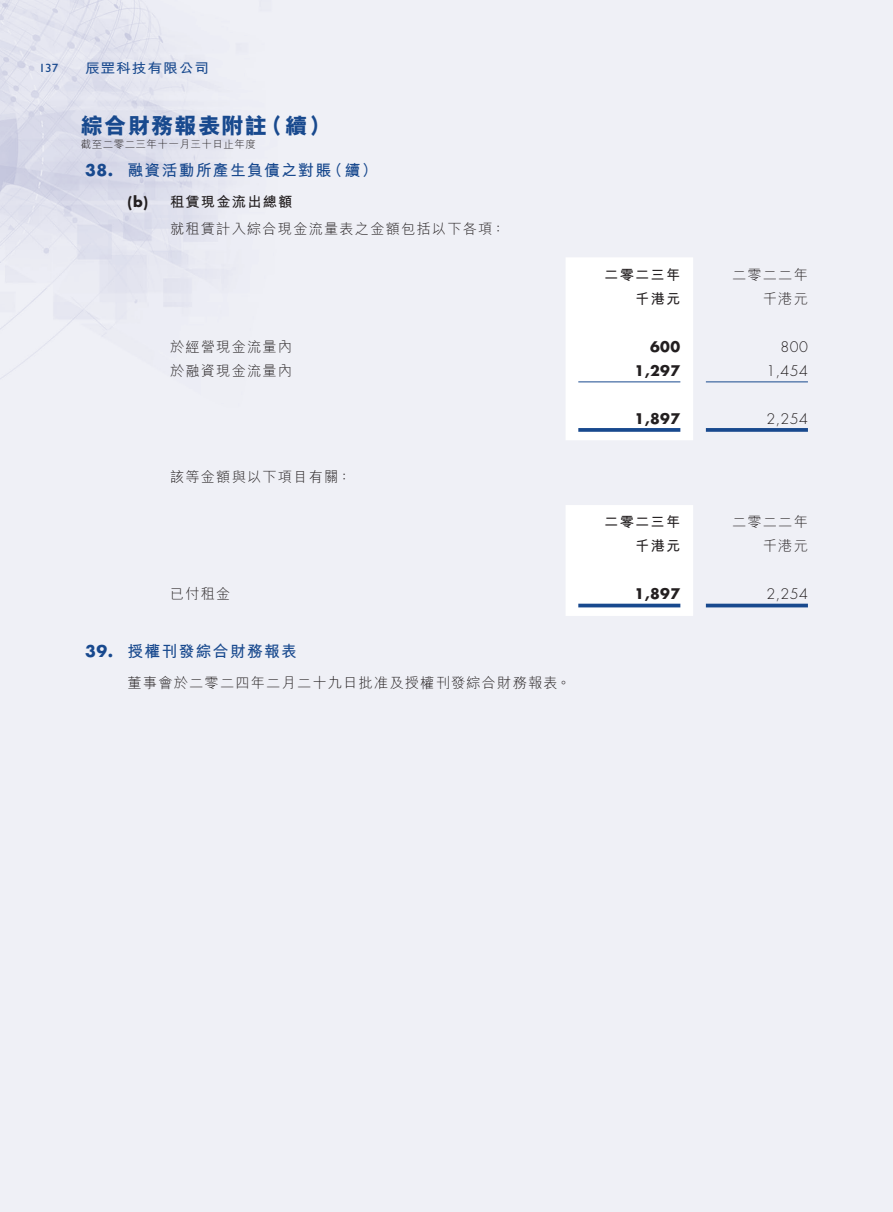
<style>
.page{position:relative;width:893px;height:1212px;background:#fff}
.page>*{position:absolute;margin:0;border:0;box-sizing:border-box;transform-origin:0 0}
.t1{font:800 22.5px "M Hei HK";letter-spacing:.04em;color:#18498e}
.t2{font:700 15.75px "M Hei HK";letter-spacing:.085em;color:#18498e}
.t3{font:700 15.75px "Futura Std";color:#18498e}
.t4{font:300 14.25px "M Hei HK";letter-spacing:.08em;color:#231f20}
.t5{font:700 14.25px "M Hei HK";letter-spacing:.085em;color:#231f20}
.t6{font:700 14.25px "Futura Std";letter-spacing:.035em;color:#231f20}
.t7{font:300 14.25px "Futura Std";letter-spacing:.03em;color:#231f20}
.t8{font:700 13.5px "M Hei HK";letter-spacing:.05em;color:#18498e;scale:1.1 1}
.t9{font:12px "Gill Sans Std";color:#18498e;scale:1.1 1}
.t10{font:300 10.5px "M Hei HK";letter-spacing:.045em;color:#231f20}
</style>
<div class="page">
<svg style="left:566px;top:257px;width:127px;height:175px"></svg>
<hr style="left:578px;top:381px;width:102px;height:1px;background:#18498e">
<hr style="left:706px;top:381px;width:102px;height:1px;background:#18498e">
<svg style="left:578px;top:428px;width:102px;height:4px"></svg>
<svg style="left:706px;top:428px;width:102px;height:4px"></svg>
<svg style="left:578px;top:603px;width:103px;height:5px"></svg>
<hr style="left:578px;top:604px;width:102px;height:3px;background:#18498e">
<hr style="left:706px;top:604px;width:102px;height:3px;background:#18498e">
<p class="t9" style="left:39px;top:61px;width:20px">137</p>
<p class="t8" style="left:85px;top:58px;width:114px">辰罡科技有限公司</p>
<h1 class="t1" style="left:81px;top:114px;width:188px">綜合財務報表附註</h1>
<p class="t10" style="left:81px;top:139px;width:177px">截至二零二三年十一月三十日止年度</p>
<h1 class="t1" style="left:260px;top:114px;width:72px">（續(</h1>
<p class="t3" style="left:85px;top:159px;width:30px">38.</p>
<p class="t2" style="left:128px;top:158px;width:205px">融資活動所產生負債之對賬</p>
<p class="t2" style="left:327px;top:158px;width:52px">（續(</p>
<p class="t6" style="left:128px;top:192px;width:22px">b( )</p>
<p class="t5" style="left:170px;top:191px;width:124px">租賃現金流出總額</p>
<p class="t4" style="left:170px;top:222px;width:337px">就租賃計入綜合現金流量表之金額包括以下各項：</p>
<p class="t4" style="left:170px;top:339px;width:124px">於經營現金流量內</p>
<p class="t4" style="left:170px;top:363px;width:124px">於融資現金流量內</p>
<p class="t4" style="left:170px;top:469px;width:183px">該等金額與以下項目有關：</p>
<p class="t4" style="left:170px;top:587px;width:62px">已付租金</p>
<p class="t3" style="left:85px;top:641px;width:30px">39.</p>
<p class="t2" style="left:128px;top:640px;width:171px">授權刊發綜合財務報表</p>
<p class="t4" style="left:128px;top:676px;width:445px">董事會於二零二四年二月二十九日批准及授權刊發綜合財務報表。</p>
<p class="t5" style="left:604px;top:264px;width:78px">二零二三年</p>
<p class="t5" style="left:635px;top:288px;width:47px">千港元</p>
<p class="t6" style="left:650px;top:337px;width:32px">600</p>
<p class="t6" style="left:634px;top:361px;width:47px">1,297</p>
<p class="t6" style="left:634px;top:409px;width:47px">1,897</p>
<p class="t5" style="left:604px;top:512px;width:78px">二零二三年</p>
<p class="t5" style="left:635px;top:536px;width:47px">千港元</p>
<p class="t6" style="left:634px;top:584px;width:47px">1,897</p>
<p class="t4" style="left:732px;top:267px;width:77px">二零二二年</p>
<p class="t4" style="left:763px;top:291px;width:47px">千港元</p>
<p class="t7" style="left:780px;top:338px;width:29px">800</p>
<p class="t7" style="left:766px;top:362px;width:43px">1,454</p>
<p class="t7" style="left:766px;top:410px;width:43px">2,254</p>
<p class="t4" style="left:732px;top:515px;width:77px">二零二二年</p>
<p class="t4" style="left:763px;top:539px;width:47px">千港元</p>
<p class="t7" style="left:766px;top:585px;width:43px">2,254</p>
</div>
